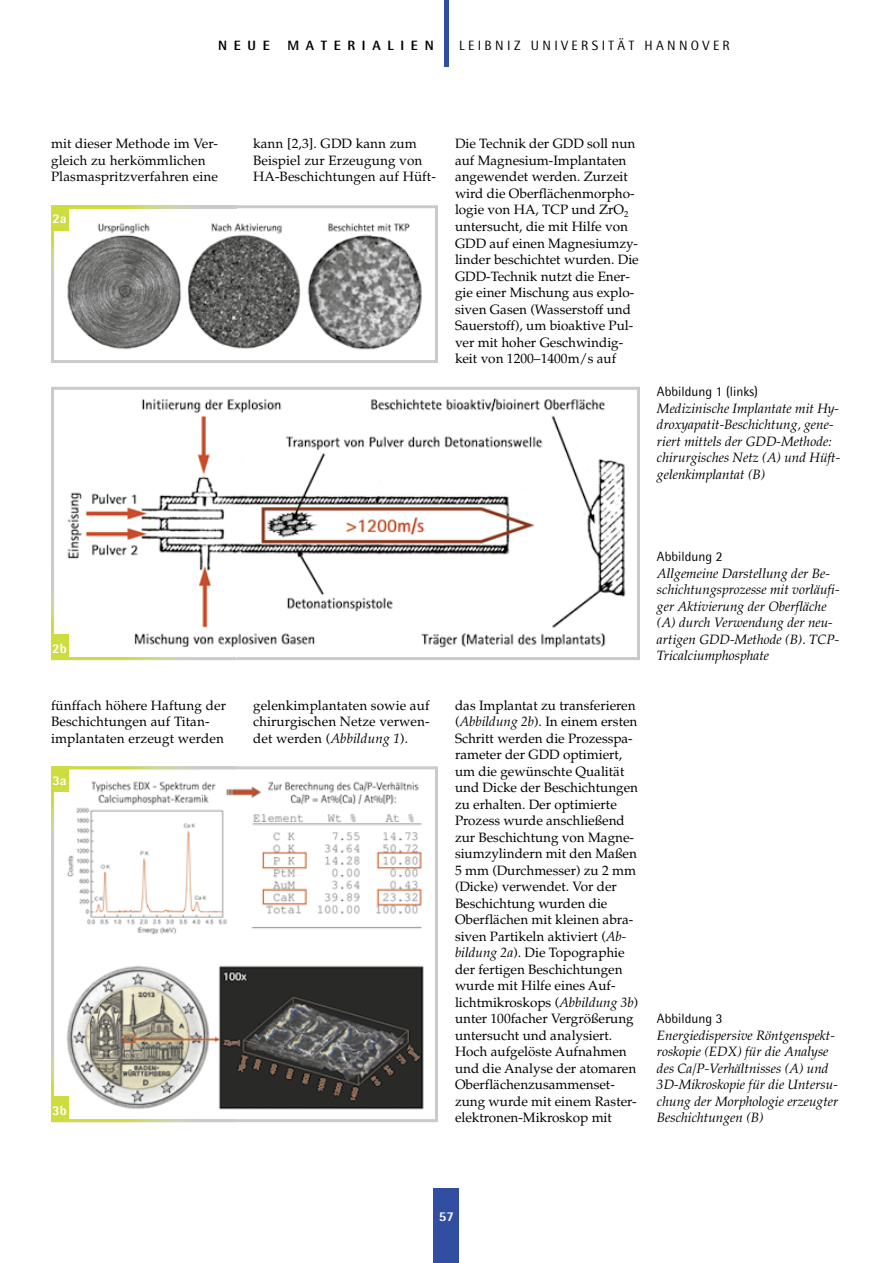
<style>
.page{position:relative;width:893px;height:1263px;background:#fff}
.page>*{position:absolute;margin:0;border:0;box-sizing:border-box;transform-origin:0 0}
.t1{font:13.5px/16.5px "Palatino";color:#000}
.t2{font:italic 13.5px/16.5px "Palatino";color:#000}
.t3{font:13.5px "Rotis Semi Sans";letter-spacing:.25em;color:#000}
.t4{font:800 13.5px "Rotis Semi Sans";letter-spacing:.5em;color:#000}
.t5{font:800 13.5px "Rotis Semi Sans";color:#fff}
.s1{font-style:italic}
</style>
<div class="page">
<div style="left:444px;top:0;width:5px;height:66px;background:#314ea3"></div>
<div style="left:434px;top:1188px;width:25px;height:75px;background:#314ea3"></div>
<svg style="left:51px;top:387px;width:589px;height:273px"></svg>
<svg style="left:51px;top:205px;width:387px;height:158px"></svg>
<svg style="left:51px;top:766px;width:387px;height:356px"></svg>
<svg style="left:54px;top:208px;width:182px;height:1px"></svg>
<svg style="left:68px;top:205px;width:168px;height:3px"></svg>
<svg style="left:51px;top:231px;width:4px;height:66px"></svg>
<div style="left:51px;top:205px;width:17px;height:26px;background:#cedc40"></div>
<svg style="left:51px;top:766px;width:185px;height:92px"></svg>
<div style="left:51px;top:766px;width:17px;height:26px;background:#cedc40"></div>
<svg style="left:68px;top:657px;width:168px;height:3px"></svg>
<svg style="left:51px;top:568px;width:4px;height:66px"></svg>
<div style="left:51px;top:634px;width:17px;height:26px;background:#cedc40"></div>
<svg style="left:51px;top:1030px;width:185px;height:92px"></svg>
<div style="left:51px;top:1096px;width:17px;height:26px;background:#cedc40"></div>
<p class="t4" style="left:218px;top:36px;width:53px">NEUE</p>
<p class="t4" style="left:287px;top:36px;width:148px">MATERIALIEN</p>
<p class="t3" style="left:459px;top:37px;width:272px">LEIBNIZ UNIVERSITÄT HANNOVER</p>
<p class="t1" style="left:51px;top:136px;width:169px">mit dieser Methode im Ver&shy;gleich zu herkömmlichen<br>Plasmaspritzverfahren eine</p>
<p class="t5" style="left:52px;top:210px;width:16px">2A</p>
<p class="t1" style="left:253px;top:136px;width:184px">kann [2,3]. GDD kann zum<br>Beispiel zur Erzeugung von<br>HA-Beschichtungen auf Hüft-</p>
<p class="t1" style="left:455px;top:136px;width:185px">Die Technik der GDD soll nun auf Magnesium-Implantaten angewendet werden. Zurzeit wird die Oberflächenmorpho&shy;logie von HA, TCP und ZrO<sub>2 </sub>untersucht, die mit Hilfe von<br>GDD auf einen Magnesiumzy&shy;linder beschichtet wurden. Die<br>GDD-Technik nutzt die Ener&shy;gie einer Mischung aus explo&shy;siven Gasen (Wasserstoff und<br>Sauerstoff), um bioaktive Pul&shy;ver mit hoher Geschwindig&shy;keit von 1200–1400m/s auf</p>
<p class="t3" style="left:657px;top:383px;width:102px">ABBILDUNG 1 (LINKS)</p>
<p class="t2" style="left:657px;top:400px;width:185px">Medizinische Implantate mit Hy&shy;droxyapatit-Beschichtung, gene&shy;riert mittels der GDD-Methode: chirurgisches Netz (A) und Hüft&shy;gelenkimplantat (B)</p>
<p class="t5" style="left:52px;top:639px;width:16px">2B</p>
<p class="t1" style="left:51px;top:697px;width:177px">fünffach höhere Haftung der<br>Beschichtungen auf Titan&shy;implantaten erzeugt werden</p>
<p class="t5" style="left:52px;top:771px;width:16px">3A</p>
<p class="t5" style="left:52px;top:1101px;width:16px">3B</p>
<p class="t1" style="left:253px;top:697px;width:178px;text-align:justify">gelenkimplantaten sowie auf chirurgischen Netze verwen&shy;det werden (<span class="s1">Abbildung 1</span>).</p>
<p class="t1" style="left:455px;top:697px;width:185px">das Implantat zu transferieren (<span class="s1">Abbildung 2b</span>). In einem ersten<br>Schritt werden die Prozesspa&shy;rameter der GDD optimiert, um die gewünschte Qualität und Dicke der Beschichtungen zu erhalten. Der optimierte<br>Prozess wurde anschließend zur Beschichtung von Magne&shy;siumzylindern mit den Maßen<br>5 mm (Durchmesser) zu 2 mm (Dicke) verwendet. Vor der<br>Beschichtung wurden die<br>Oberflächen mit kleinen abra&shy;siven Partikeln aktiviert (<span class="s1">Ab&shy;bildung 2a</span>). Die Topographie der fertigen Beschichtungen wurde mit Hilfe eines Auf&shy;lichtmikroskops (<span class="s1">Abbildung 3b</span>) unter 100facher Vergrößerung untersucht und analysiert.<br>Hoch aufgelöste Aufnahmen und die Analyse der atomaren<br>Oberflächenzusammenset&shy;zung wurde mit einem Raster&shy;elektronen-Mikroskop mit</p>
<p class="t3" style="left:657px;top:548px;width:67px">ABBILDUNG 2</p>
<p class="t2" style="left:657px;top:565px;width:184px">Allgemeine Darstellung der Be&shy;schichtungsprozesse mit vorläufi&shy;ger Aktivierung der Oberfläche (A) durch Verwendung der neu&shy;artigen GDD-Methode (B). TCP-<br>Tricalciumphosphate</p>
<p class="t3" style="left:657px;top:1010px;width:67px">ABBILDUNG 3</p>
<p class="t2" style="left:657px;top:1027px;width:183px">Energiedispersive Röntgenspekt&shy;roskopie (EDX) für die Analyse des Ca/P-Verhältnisses (A) und<br>3D-Mikroskopie für die Untersu&shy;chung der Morphologie erzeugter<br>Beschichtungen (B)</p>
<p class="t5" style="left:439px;top:1208px;width:17px">57</p>
</div>
